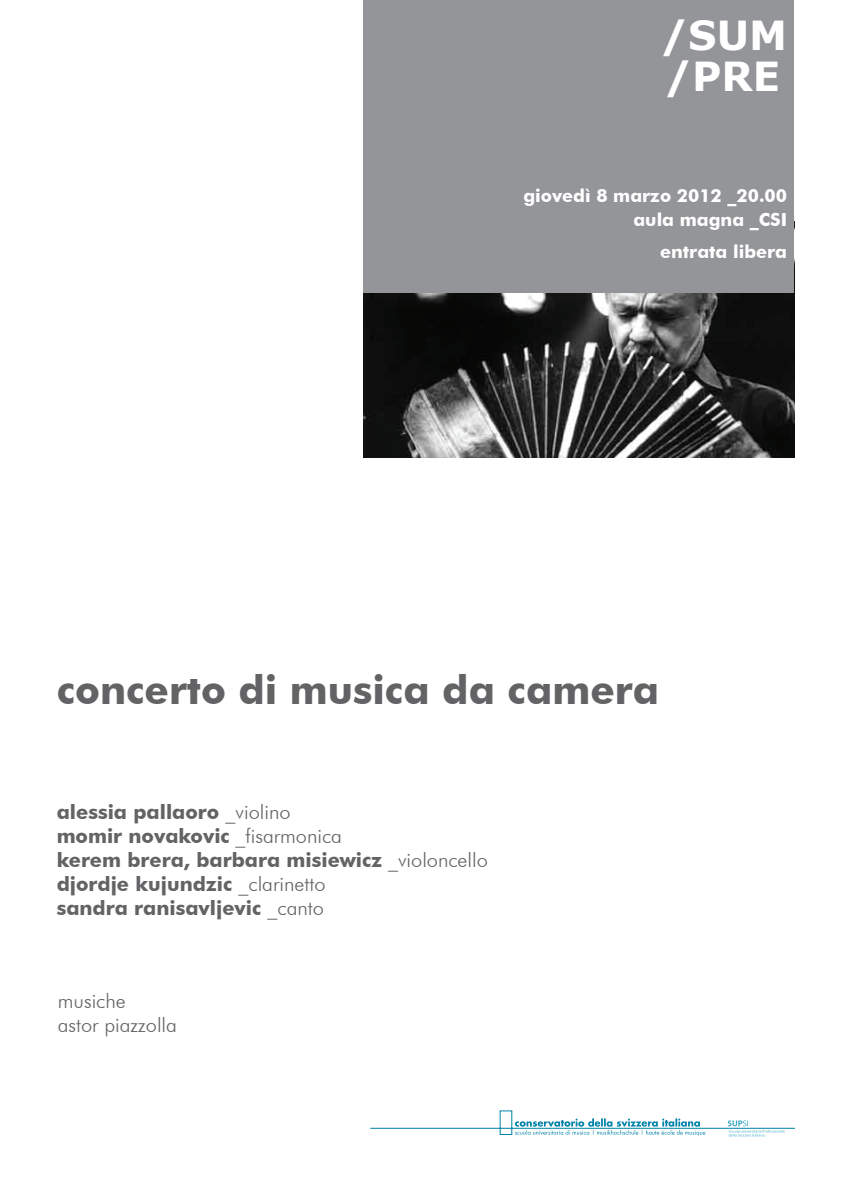
<style>
.page{position:relative;width:842px;height:1191px;background:#fff}
.page>*{position:absolute;margin:0;border:0;box-sizing:border-box;transform-origin:0 0}
.t1{font:700 40px "Futura BT";color:#636366}
.t2{font:700 40px/40.3px "Verdana";color:#fff}
.t3{font:700 20px/24px "Futura BT";color:#636366}
.t4{font:300 20px/24px "Futura BT";color:#636366}
.t5{font:700 18px/24px "Futura BT";color:#fff;text-align:right}
.s1{font-weight:300}
</style>
<div class="page">
<img style="left:363px;top:292px;width:431px;height:166px">
<div style="left:363px;top:0;width:431px;height:292px;background:#939598"></div>
<svg style="left:370px;top:1110px;width:424px;height:26px"></svg>
<h1 class="t2" style="left:661px;top:14px;width:128px">/SUM /PRE</h1>
<p class="t5" style="left:523px;top:184px;width:265px">giovedì 8 marzo 2012 _20.00 aula magna _CSI</p>
<p class="t5" style="left:660px;top:240px;width:128px">entrata libera</p>
<h1 class="t1" style="left:57px;top:665px;width:604px">concerto di musica da camera</h1>
<p class="t3" style="left:57px;top:800px;width:433px">alessia pallaoro <span class="s1">_violino<br></span>momir novakovic <span class="s1">_fisarmonica<br></span>kerem brera, barbara misiewicz <span class="s1">_violoncello </span>djordje kujundzic <span class="s1">_clarinetto<br></span>sandra ranisavljevic <span class="s1">_canto</span></p>
<p class="t4" style="left:58px;top:988px;width:121px">musiche<br>astor piazzolla</p>
</div>
